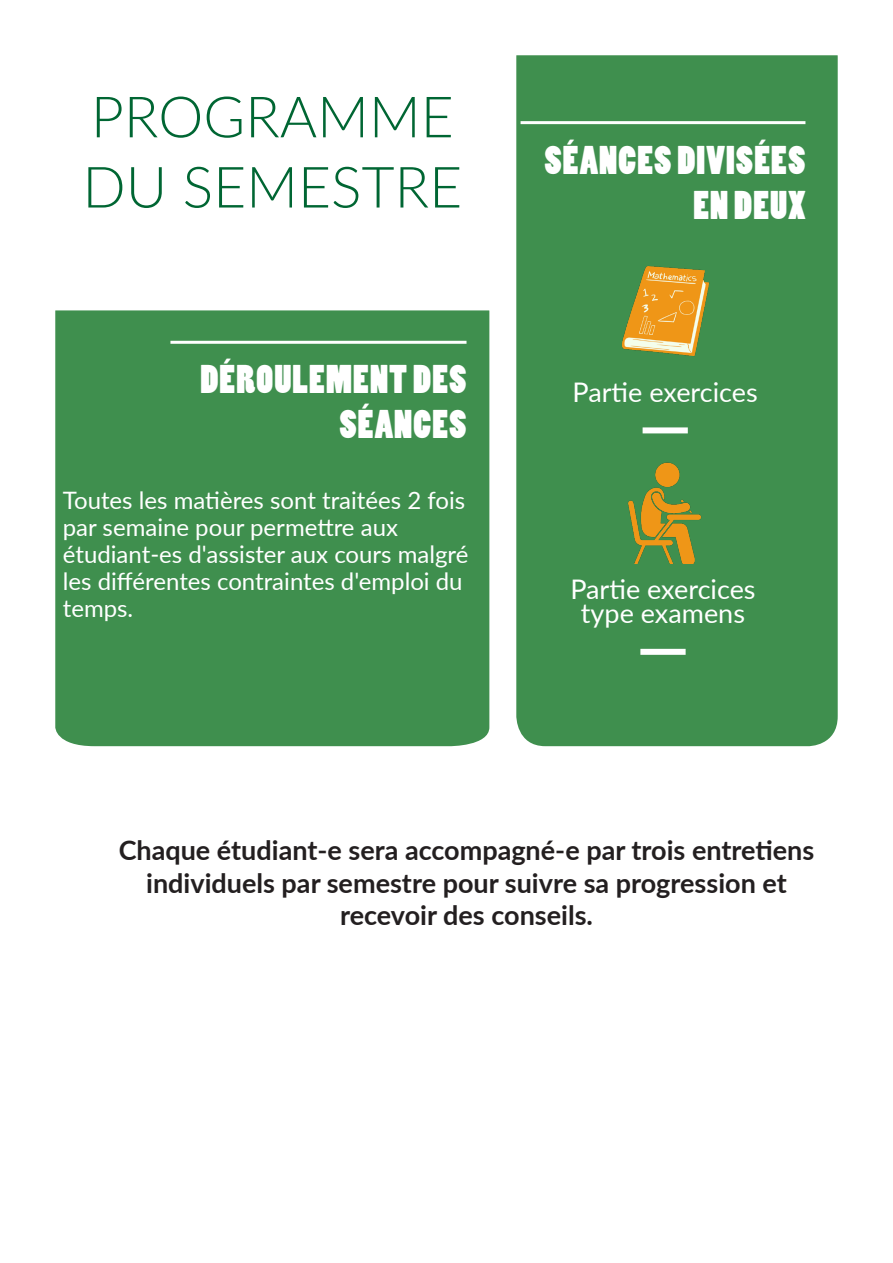
<style>
.page{position:relative;width:893px;height:1263px;background:#fff}
.page>*{position:absolute;margin:0;border:0;box-sizing:border-box;transform-origin:0 0}
.t1{font:300 57px/70.2px "Lato";color:#063}
.Callout_Box_Header{font:37.5px/45px "Poplar Std";letter-spacing:.03em;color:#fff;text-align:right}
.t2{font:700 27px/32.4px "Lato";color:#231f20;text-align:center}
.Statistic_Caption{font:27px/24px "Lato";color:#fff;text-align:center}
.Bulleted_List{font:24px/27px "Lato";color:#fff}
</style>
<div class="page">
<div style="left:516px;top:55px;width:322px;height:691px;background:#3f8f4e"></div>
<div style="left:643px;top:427px;width:45px;height:6px;background:#fff"></div>
<div style="left:640px;top:649px;width:46px;height:6px;background:#fff"></div>
<div style="left:55px;top:310px;width:434px;height:436px;background:#3f8f4e"></div>
<hr style="left:170px;top:341px;width:296px;height:3px;background:#fff">
<hr style="left:521px;top:121px;width:284px;height:3px;background:#fff">
<img style="left:568px;top:263px;width:207px;height:132px">
<img style="left:568px;top:449px;width:193px;height:114px">
<p class="t1" style="left:82px;top:80px;width:381px">PROGRAMME<br>DU SEMESTRE</p>
<p class="Callout_Box_Header" style="left:201px;top:359px;width:267px">DÉROULEMENT DES<br>SÉANCES</p>
<p class="Bulleted_List" style="left:63px;top:486px;width:404px">Toutes les matières sont traitées 2 fois par semaine pour permettre aux</p>
<p class="Bulleted_List" style="left:63px;top:540px;width:407px">étudiant-es d'assister aux cours malgré les différentes contraintes d'emploi du temps.</p>
<p class="Callout_Box_Header" style="left:544px;top:139px;width:263px">SÉANCES DIVISÉES<br>EN DEUX</p>
<p class="Statistic_Caption" style="left:573px;top:379px;width:187px">Partie exercices</p>
<p class="Statistic_Caption" style="left:570px;top:576px;width:187px">Partie exercices type examens</p>
<p class="t2" style="left:119px;top:833px;width:697px">Chaque étudiant-e sera accompagné-e par trois entretiens individuels par semestre pour suivre sa progression et</p>
<p class="t2" style="left:340px;top:898px;width:254px">recevoir des conseils.</p>
</div>
